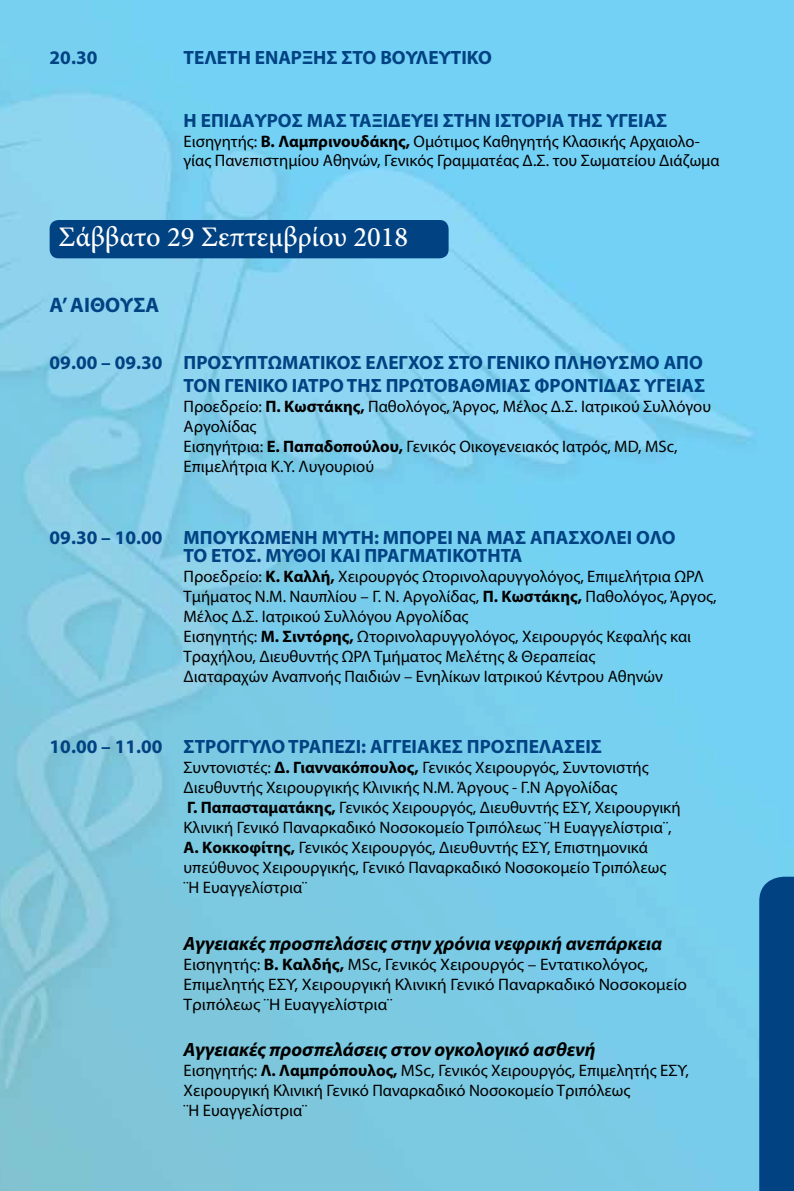
<style>
.page{position:relative;width:794px;height:1191px;background:#fff}
.page>*{position:absolute;margin:0;border:0;box-sizing:border-box;transform-origin:0 0}
.t1{font:500 28.35px "Minion Pro";color:#fff}
.t2{font:700 21px "Myriad Pro";color:#004282}
.t3{font:700 19.25px/23.1px "Myriad Pro";color:#004282;text-align:right}
.t4{font:italic 700 19.25px "Myriad Pro";color:#000}
.t5{font:16.62px/19.9px "Myriad Pro";color:#000}
.t6{font:16.62px/19.9px "Myriad Pro";color:#000;scale:1.04 1}
.s1{font-weight:700}
</style>
<div class="page">
<img style="left:0;top:0;width:794px;height:1191px">
<div style="left:759px;top:876px;width:35px;height:315px;background:#004282"></div>
<div style="left:50px;top:220px;width:398px;height:38px;background:#004282;border-radius:9px"></div>
<p class="t3" style="left:50px;top:45px;width:49px">20.30</p>
<p class="t3" style="left:183px;top:45px;width:310px">ΤΕΛΕΤΗ ΕΝΑΡΞΗΣ ΣΤΟ ΒΟΥΛΕΥΤΙΚΟ</p>
<p class="t3" style="left:183px;top:108px;width:485px">Η ΕΠΙΔΑΥΡΟΣ ΜΑΣ ΤΑΞΙΔΕΥΕΙ ΣΤΗΝ ΙΣΤΟΡΙΑ ΤΗΣ ΥΓΕΙΑΣ</p>
<p class="t5" style="left:184px;top:131px;width:537px">Εισηγητής: <span class="s1">Β. Λαμπρινουδάκης,</span> Ομότιμος Καθηγητής Κλασικής Αρχαιολο&shy;γίας Πανεπιστημίου Αθηνών, Γενικός Γραμματέας Δ.Σ. του Σωματείου Διάζωμα</p>
<h1 class="t1" style="left:59px;top:218px;width:351px">Σάββατο 29 Σεπτεμβρίου 2018</h1>
<p class="t2" style="left:50px;top:291px;width:111px">Α’ ΑΙΘΟΥΣΑ</p>
<p class="t3" style="left:50px;top:351px;width:657px">09.00 – 09.30 ΠΡΟΣΥΠΤΩΜΑΤΙΚΟΣ ΕΛΕΓΧΟΣ ΣΤΟ ΓΕΝΙΚΟ ΠΛΗΘΥΣΜΟ ΑΠΟ<br>ΤΟΝ ΓΕΝΙΚΟ ΙΑΤΡΟ ΤΗΣ ΠΡΩΤΟΒΑΘΜΙΑΣ ΦΡΟΝΤΙΔΑΣ ΥΓΕΙΑΣ</p>
<p class="t5" style="left:184px;top:396px;width:529px">Προεδρείο: <span class="s1">Π. Κωστάκης,</span> Παθολόγος, Άργος, Μέλος Δ.Σ. Ιατρικού Συλλόγου Αργολίδας<br>Εισηγήτρια: <span class="s1">Ε. Παπαδοπούλου,</span> Γενικός Οικογενειακός Ιατρός, MD, MSc, Επιμελήτρια Κ.Υ. Λυγουριού</p>
<p class="t3" style="left:183px;top:527px;width:493px;line-height:18.9px;text-align:left;text-indent:-134px">09.30 – 10.00 ΜΠΟΥΚΩΜΕΝΗ ΜΥΤΗ: ΜΠΟΡΕΙ ΝΑ ΜΑΣ ΑΠΑΣΧΟΛΕΙ ΟΛΟ<br>ΤΟ ΕΤΟΣ. ΜΥΘΟΙ ΚΑΙ ΠΡΑΓΜΑΤΙΚΟΤΗΤΑ</p>
<p class="t5" style="left:184px;top:566px;width:534px">Προεδρείο: <span class="s1">Κ. Καλλή,</span> Χειρουργός Ωτορινολαρυγγολόγος, Επιμελήτρια ΩΡΛ Τμήματος Ν.Μ. Ναυπλίου – Γ. Ν. Αργολίδας, <span class="s1">Π. Κωστάκης,</span> Παθολόγος, Άργος, Μέλος Δ.Σ. Ιατρικού Συλλόγου Αργολίδας<br>Εισηγητής: <span class="s1">Μ. Σιντόρης,</span> Ωτορινολαρυγγολόγος, Χειρουργός Κεφαλής και Τραχήλου, Διευθυντής ΩΡΛ Τμήματος Μελέτης &amp; Θεραπείας<br>Διαταραχών Αναπνοής Παιδιών – Ενηλίκων Ιατρικού Κέντρου Αθηνών</p>
<p class="t3" style="left:50px;top:735px;width:554px">10.00 – 11.00 ΣΤΡΟΓΓΥΛΟ ΤΡΑΠΕΖΙ: ΑΓΓΕΙΑΚΕΣ ΠΡΟΣΠΕΛΑΣΕΙΣ</p>
<p class="t5" style="left:184px;top:757px;width:498px">Συντονιστές: <span class="s1">Δ. Γιαννακόπουλος,</span> Γενικός Χειρουργός, Συντονιστής Διευθυντής Χειρουργικής Κλινικής Ν.Μ. Άργους - Γ.Ν Αργολίδας<br><span class="s1">Γ. Παπασταματάκης,</span> Γενικός Χειρουργός, Διευθυντής ΕΣΥ, Χειρουργική Κλινική Γενικό Παναρκαδικό Νοσοκομείο Τριπόλεως ¨Η Ευαγγελίστρια¨, <span class="s1">Α. Κοκκοφίτης,</span> Γενικός Χειρουργός, Διευθυντής ΕΣΥ, Επιστημονικά υπεύθυνος Χειρουργικής, Γενικό Παναρκαδικό Νοσοκομείο Τριπόλεως ¨Η Ευαγγελίστρια¨</p>
<p class="t4" style="left:184px;top:931px;width:480px">Aγγειακές προσπελάσεις στην χρόνια νεφρική ανεπάρκεια</p>
<p class="t6" style="left:184px;top:954px;width:485px">Εισηγητής: <span class="s1">Β. Καλδής,</span> MSc, Γενικός Χειρουργός – Εντατικολόγος,<br>Επιμελητής ΕΣΥ, Χειρουργική Κλινική Γενικό Παναρκαδικό Νοσοκομείο<br>Τριπόλεως ¨Η Ευαγγελίστρια¨</p>
<p class="t4" style="left:184px;top:1037px;width:413px">Aγγειακές προσπελάσεις στον ογκολογικό ασθενή</p>
<p class="t5" style="left:184px;top:1060px;width:507px">Eισηγητής: <span class="s1">Λ. Λαμπρόπουλος,</span> MSc, Γενικός Χειρουργός, Επιμελητής ΕΣΥ,<br>Χειρουργική Κλινική Γενικό Παναρκαδικό Νοσοκομείο Τριπόλεως<br>¨Η Ευαγγελίστρια¨</p>
</div>
